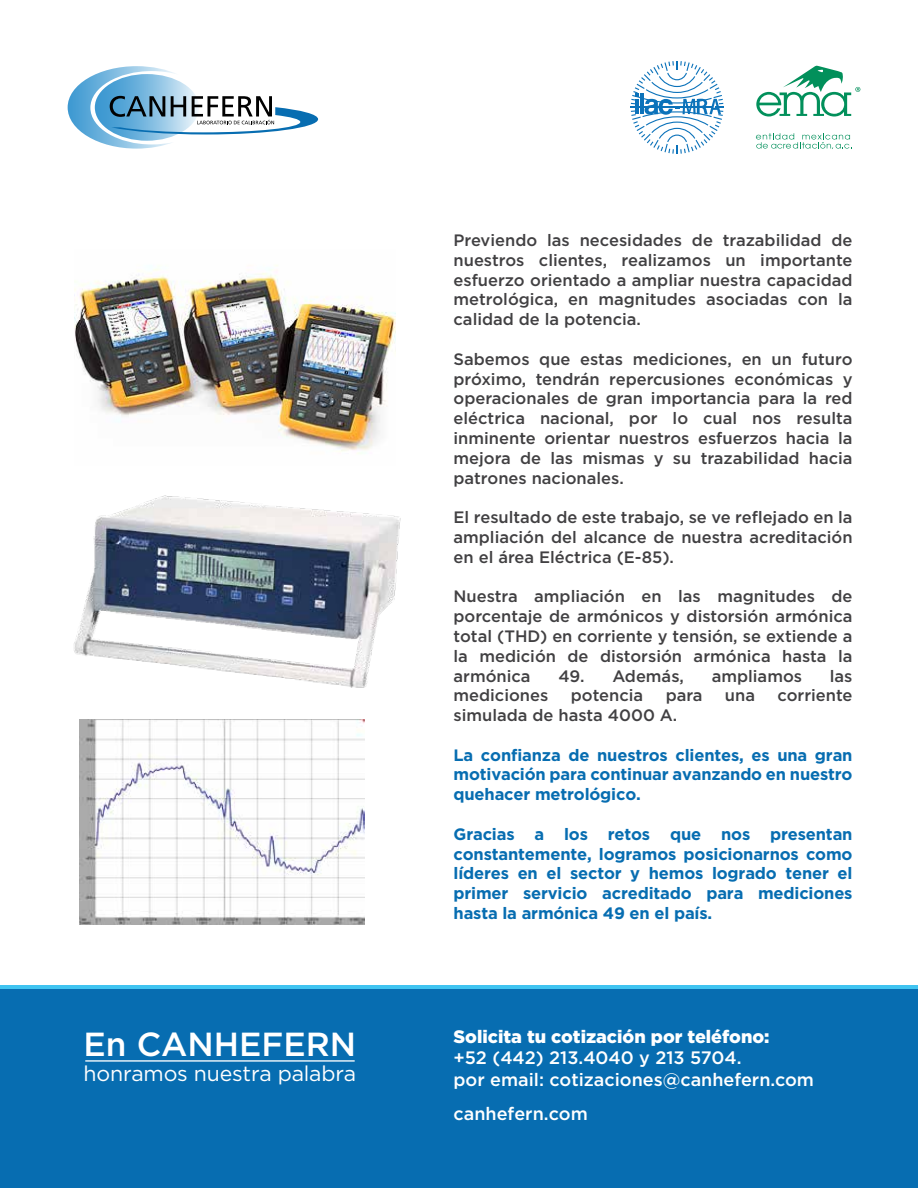
<style>
.page{position:relative;width:918px;height:1188px;background:#fff}
.page>*{position:absolute;margin:0;border:0;box-sizing:border-box;transform-origin:0 0}
.t1{font:500 33.3px "Gotham";color:#fff}
.t2{font:21.3px "Gotham";letter-spacing:-.01em;color:#fff}
.t3{font:500 18px/21.6px "Gotham";color:#fff}
.t4{font:900 18px "Gotham";color:#fff}
.t5{font:500 16.5px/19.8px "Gotham";color:#414042;text-align:justify}
.t6{font:700 16.5px/19.8px "Gotham";letter-spacing:-.01em;color:#076db1;text-align:justify}
</style>
<div class="page">
<div style="left:0;top:986px;width:918px;height:202px;background:#076db1"></div>
<hr style="left:0;top:986px;width:918px;height:3px;background:#40c4f1">
<svg style="left:68px;top:66px;width:250px;height:83px"></svg>
<svg style="left:756px;top:65px;width:104px;height:52px"></svg>
<svg style="left:756px;top:133px;width:96px;height:16px"></svg>
<svg style="left:631px;top:61px;width:92px;height:93px"></svg>
<img style="left:74px;top:265px;width:322px;height:189px">
<img style="left:80px;top:719px;width:284px;height:205px">
<img style="left:74px;top:495px;width:327px;height:193px">
<hr style="left:85px;top:1060px;width:270px;height:2px;background:#fff">
<h1 class="t1" style="left:84px;top:1022px;width:274px">En CANHEFERN</h1>
<p class="t2" style="left:84px;top:1060px;width:274px">honramos nuestra palabra</p>
<p class="t5" style="left:454px;top:230px;width:401px">Previendo las necesidades de trazabilidad de nuestros clientes, realizamos un importante esfuerzo orientado a ampliar nuestra capacidad metrológica, en magnitudes asociadas con la calidad de la potencia.</p>
<p class="t5" style="left:454px;top:349px;width:401px">Sabemos que estas mediciones, en un futuro próximo, tendrán repercusiones económicas y operacionales de gran importancia para la red eléctrica nacional, por lo cual nos resulta inminente orientar nuestros esfuerzos hacia la mejora de las mismas y su trazabilidad hacia patrones nacionales.</p>
<p class="t5" style="left:454px;top:507px;width:401px">El resultado de este trabajo, se ve reflejado en la ampliación del alcance de nuestra acreditación en el área Eléctrica (E-85).</p>
<p class="t5" style="left:454px;top:586px;width:401px">Nuestra ampliación en las magnitudes de porcentaje de armónicos y distorsión armónica total (THD) en corriente y tensión, se extiende a la medición de distorsión armónica hasta la armónica</p>
<p class="t5" style="left:558px;top:666px;width:127px">49. Además,</p>
<p class="t5" style="left:712px;top:666px;width:92px">ampliamos</p>
<p class="t5" style="left:830px;top:666px;width:24px">las</p>
<p class="t5" style="left:454px;top:685px;width:96px">mediciones</p>
<p class="t5" style="left:571px;top:685px;width:74px">potencia</p>
<p class="t5" style="left:666px;top:685px;width:38px">para</p>
<p class="t5" style="left:725px;top:685px;width:32px">una</p>
<p class="t5" style="left:778px;top:685px;width:77px">corriente</p>
<p class="t5" style="left:454px;top:705px;width:225px">simulada de hasta 4000 A.</p>
<p class="t6" style="left:454px;top:745px;width:401px">La confianza de nuestros clientes, es una gran motivación para continuar avanzando en nuestro quehacer metrológico.</p>
<p class="t6" style="left:454px;top:824px;width:401px">Gracias a los retos que nos presentan constantemente, logramos posicionarnos como líderes en el sector y hemos logrado tener el primer servicio acreditado para mediciones hasta la armónica 49 en el país.</p>
<p class="t4" style="left:454px;top:1024px;width:318px">Solicita tu cotización por teléfono:</p>
<p class="t3" style="left:454px;top:1047px;width:362px">+52 (442) 213.4040 y 213 5704.<br>por email: cotizaciones@canhefern.com</p>
<p class="t3" style="left:454px;top:1103px;width:136px">canhefern.com</p>
</div>
